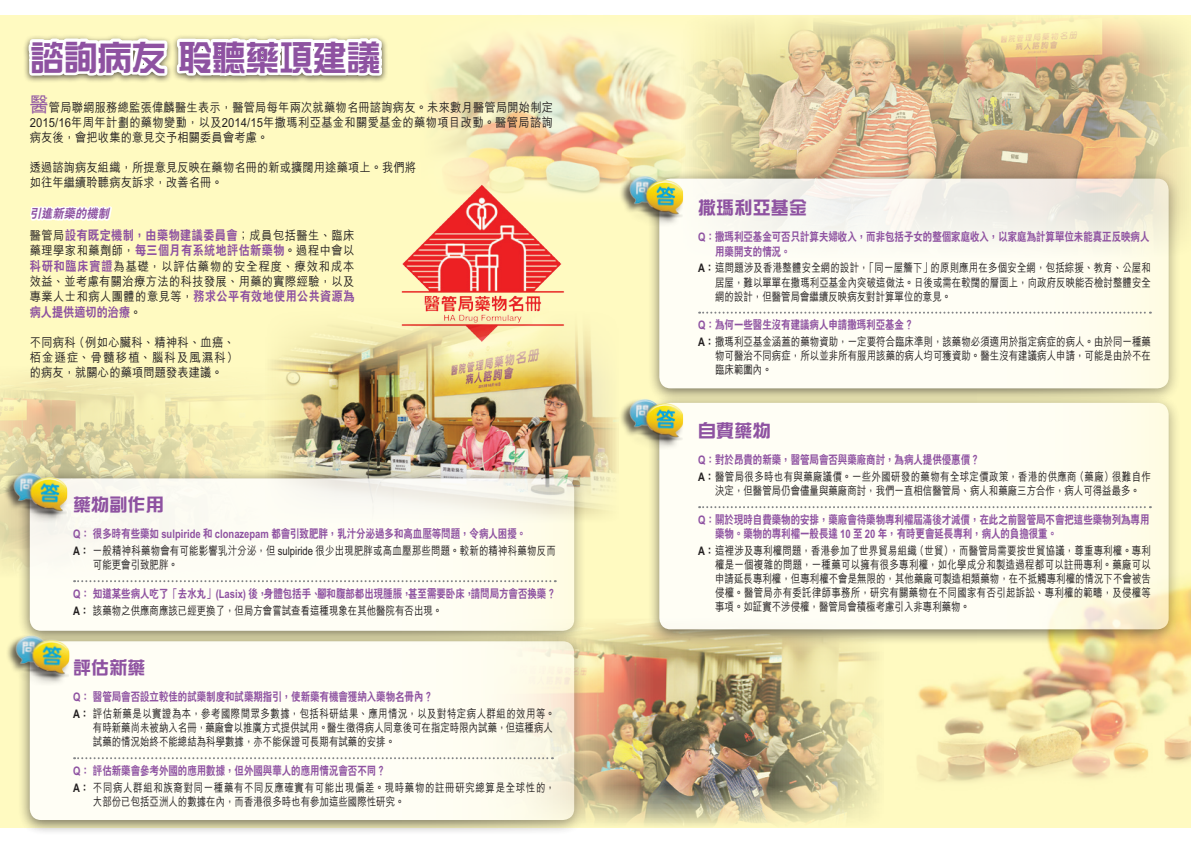
<style>
.page{position:relative;width:1191px;height:842px;background:#fff}
.page>*{position:absolute;margin:0;border:0;box-sizing:border-box;transform-origin:0 0}
.t1{font:34.8px "DF Zong Yi HK W7";letter-spacing:-.03em;color:#8e52a1}
.t2{font:18px "DF Zong Yi HK W7";letter-spacing:.01em;color:#8e52a1}
.t3{font:800 13px "C Hei 2 HK";letter-spacing:.045em;color:#8e52a1;scale:.85 1}
.t4{font:800 13px "C Hei 2 HK";letter-spacing:.01em;color:#8e52a1;scale:.85 1}
.t5{font:500 12.5px/15px "M Hei HK";letter-spacing:.03em;color:#231f20;text-align:justify;scale:.9 1}
.t6{font:500 12.5px/15px "M Hei HK";letter-spacing:.01em;color:#231f20;scale:.9 1}
.t7{font:italic 800 12.5px "C Hei 2 HK";color:#8e52a1;scale:.9 1}
.t8{font:500 11.8px/14.2px "M Hei HK";color:#231f20;text-align:justify;scale:.8 1}
.t9{font:800 11.8px/14.2px "C Hei 2 HK";color:#8e52a1;scale:.8 1}
.t10{font:500 11.8px/14.2px "M Hei HK";letter-spacing:.04em;color:#231f20;text-align:center;scale:.8 1}
.t11{font:500 11.8px/14.2px "M Hei HK";letter-spacing:.07em;color:#231f20;scale:.8 1}
.t12{font:500 11.8px/14.2px "M Hei HK";letter-spacing:.02em;color:#231f20;scale:.8 1}
.s1{font-size:21px;color:#8e52a1}
.s2{font-family:"M Hei HK";font-weight:500;font-size:12.5px;color:#231f20}
.s3{font-family:"C Hei 2 HK";font-weight:800;font-size:13px;color:#8e52a1}
.s4{font-family:"C Hei 2 HK";font-weight:800}
</style>
<div class="page">
<div style="left:0;top:15px;width:1191px;height:813px;background:#fffac1"></div>
<img style="left:432px;top:31px;width:247px;height:162px">
<img style="left:401px;top:181px;width:165px;height:125px">
<img style="left:271px;top:306px;width:346px;height:211px">
<img style="left:0;top:366px;width:401px;height:200px">
<svg style="left:30px;top:206px;width:82px;height:15px"></svg>
<img style="left:587px;top:623px;width:289px;height:203px">
<img style="left:679px;top:18px;width:510px;height:209px">
<div style="left:17px;top:469px;width:570px;height:177px;background:#231f20;opacity:.75"></div>
<div style="left:30px;top:478px;width:544px;height:153px;background:linear-gradient(to right,#fdfcf7,#fcfaec);border-radius:11px"></div>
<div style="left:647px;top:169px;width:534px;height:235px;background:#231f20;opacity:.75"></div>
<svg style="left:659px;top:179px;width:509px;height:209px;background:#fbf9ef"></svg>
<svg style="left:74px;top:580px;width:482px;height:2px"></svg>
<div style="left:3px;top:472px;width:65px;height:52px;background:#231f20;opacity:.7"></div>
<img style="left:13px;top:471px;width:54px;height:46px">
<svg style="left:699px;top:312px;width:451px;height:2px"></svg>
<div style="left:619px;top:175px;width:64px;height:53px;background:#231f20;opacity:.7"></div>
<img style="left:628px;top:174px;width:55px;height:46px">
<svg style="left:26px;top:36px;width:359px;height:46px;background:#f3f2e6"></svg>
<img style="left:876px;top:579px;width:315px;height:205px">
<div style="left:647px;top:393px;width:534px;height:252px;background:#231f20;opacity:.75"></div>
<div style="left:659px;top:403px;width:509px;height:226px;background:linear-gradient(to right,#fffff9,#fefceb);border-radius:11px"></div>
<svg style="left:699px;top:506px;width:451px;height:2px"></svg>
<div style="left:619px;top:398px;width:64px;height:53px;background:#231f20;opacity:.7"></div>
<img style="left:628px;top:397px;width:55px;height:46px">
<div style="left:17px;top:632px;width:570px;height:203px;background:#231f20;opacity:.75"></div>
<svg style="left:30px;top:641px;width:544px;height:179px;background:#fefcf1"></svg>
<svg style="left:74px;top:757px;width:479px;height:2px"></svg>
<div style="left:5px;top:635px;width:65px;height:52px;background:#231f20;opacity:.7"></div>
<img style="left:15px;top:634px;width:55px;height:46px">
<h1 class="t1" style="left:30px;top:38px;width:353px">諮詢病友 聆聽藥項建議</h1>
<p class="t5" style="left:30px;top:99px;width:583px"><span class="s1">醫</span>管局聯網服務總監張偉麟醫生表示，醫管局每年兩次就藥物名冊諮詢病友。未來數月醫管局開始制定2015/16年周年計劃的藥物變動，以及2014/15年撒瑪利亞基金和關愛基金的藥物項目改動。醫管局諮詢病友後，會把收集的意見交予相關委員會考慮。</p>
<p class="t6" style="left:30px;top:159px;width:431px">透過諮詢病友組織，所提意見反映在藥物名冊的新或擴闊用途藥項上。我們將如往年繼續聆聽病友訴求，改善名冊。</p>
<p class="t7" style="left:30px;top:205px;width:93px">引進新藥的機制</p>
<p class="t3" style="left:30px;top:226px;width:383px"><span class="s2">醫管局</span>設有既定機制，由藥物建議委員會<span class="s2">；成員包括醫生、臨床</span></p>
<p class="t5" style="left:30px;top:242px;width:362px;line-height:15.4px">藥理學家和藥劑師，<span class="s3">每三個月有系統地評估新藥物</span>。過程中會以<span class="s3">科研和臨床實證</span>為基礎，以評估藥物的安全程度、療效和成本效益、並考慮有關治療方法的科技發展、用藥的實際經驗，以及專業人士和病人團體的意見等，<span class="s3">務求公平有效地使用公共資源為</span></p>
<p class="t4" style="left:30px;top:303px;width:133px">病人提供適切的治療<span class="s2">。</span></p>
<p class="t5" style="left:30px;top:334px;width:233px;text-align:left">不同病科（例如心臟科、精神科、血癌、栢金遜症、骨髓移植、腦科及風濕科）的病友，就關心的藥項問題發表建議。</p>
<h2 class="t2" style="left:73px;top:495px;width:92px">藥物副作用</h2>
<p class="t9" style="left:73px;top:527px;width:568px">Q：很多時有些藥如 sulpiride 和 clonazepam 都會引致肥胖，乳汁分泌過多和高血壓等問題，令病人困擾。</p>
<p class="t12" style="left:93px;top:543px;width:580px;text-indent:-20px"><span class="s4">A：</span>一般精神科藥物會有可能影響乳汁分泌，但 sulpiride 很少出現肥胖或高血壓那些問題。較新的精神科藥物反而可能更會引致肥胖。</p>
<p class="t9" style="left:73px;top:586px;width:605px">Q：知道某些病人吃了「去水丸」(Lasix) 後，身體包括手、腳和腹部都出現腫脹，甚至需要卧床，請問局方會否換藥？</p>
<p class="t8" style="left:73px;top:602px;width:463px"><span class="s4">A：</span>該藥物之供應商應該已經更換了，但局方會嘗試查看這種現象在其他醫院有否出現。</p>
<h2 class="t2" style="left:73px;top:658px;width:74px">評估新藥</h2>
<p class="t9" style="left:73px;top:690px;width:451px">Q：醫管局會否設立較佳的試藥制度和試藥期指引，使新藥有機會獲納入藥物名冊內？</p>
<p class="t8" style="left:93px;top:706px;width:579px;text-align:left;text-indent:-20px"><span class="s4">A：</span>評估新藥是以實證為本，參考國際間眾多數據，包括科研結果、應用情況，以及對特定病人群組的效用等。有時新藥尚未被納入名冊，藥廠會以推廣方式提供試用。醫生徵得病人同意後可在指定時限內試藥，但這種病人試藥的情況始終不能總結為科學數據，亦不能保證可長期有試藥的安排。</p>
<p class="t9" style="left:73px;top:763px;width:392px">Q：評估新藥會參考外國的應用數據，但外國與華人的應用情況會否不同？</p>
<p class="t11" style="left:93px;top:779px;width:579px;text-indent:-20px"><span class="s4">A：</span>不同病人群組和族裔對同一種藥有不同反應確實有可能出現偏差。現時藥物的註冊研究總算是全球性的，大部份已包括亞洲人的數據在內，而香港很多時也有參加這些國際性研究。</p>
<h2 class="t2" style="left:698px;top:198px;width:110px">撒瑪利亞基金</h2>
<p class="t9" style="left:715px;top:230px;width:544px;text-indent:-17px">Q：撒瑪利亞基金可否只計算夫婦收入，而非包括子女的整個家庭收入，以家庭為計算單位未能真正反映病人用藥開支的情況。</p>
<p class="t8" style="left:715px;top:260px;width:546px;text-indent:-17px"><span class="s4">A：</span>這問題涉及香港整體安全網的設計，「同一屋簷下」的原則應用在多個安全網，包括綜援、教育、公屋和居屋，難以單單在撒瑪利亞基金內突破這做法。日後或需在較闊的層面上，向政府反映能否檢討整體安全網的設計，但醫管局會繼續反映病友對計算單位的意見。</p>
<p class="t9" style="left:698px;top:318px;width:271px">Q：為何一些醫生沒有建議病人申請撒瑪利亞基金？</p>
<p class="t8" style="left:715px;top:334px;width:546px;text-indent:-17px"><span class="s4">A：</span>撒瑪利亞基金涵蓋的藥物資助，一定要符合臨床準則，該藥物必須適用於指定病症的病人。由於同一種藥物可醫治不同病症，所以並非所有服用該藥的病人均可獲資助。醫生沒有建議病人申請，可能是由於不在臨床範圍內。</p>
<h2 class="t2" style="left:698px;top:421px;width:74px">自費藥物</h2>
<p class="t9" style="left:698px;top:453px;width:353px">Q：對於昂貴的新藥，醫管局會否與藥廠商討，為病人提供優惠價？</p>
<p class="t10" style="left:698px;top:469px;width:567px"><span class="s4">A：</span>醫管局很多時也有與藥廠議價。一些外國研發的藥物有全球定價政策，香港的供應商（藥廠）很難自作決定，但醫管局仍會儘量與藥廠商討，我們一直相信醫管局、病人和藥廠三方合作，病人可得益最多。</p>
<p class="t9" style="left:715px;top:512px;width:544px;text-indent:-17px">Q：關於現時自費藥物的安排，藥廠會待藥物專利權屆滿後才減價，在此之前醫管局不會把這些藥物列為專用藥物。藥物的專利權一般長達 10 至 20 年，有時更會延長專利，病人的負擔很重。</p>
<p class="t8" style="left:715px;top:542px;width:546px;text-indent:-17px"><span class="s4">A：</span>這裡涉及專利權問題，香港參加了世界貿易組織（世貿），而醫管局需要按世貿協議，尊重專利權。專利權是一個複雜的問題，一種藥可以擁有很多專利權，如化學成分和製造過程都可以註冊專利。藥廠可以申請延長專利權，但專利權不會是無限的，其他藥廠可製造相類藥物，在不抵觸專利權的情況下不會被告侵權。醫管局亦有委託律師事務所，研究有關藥物在不同國家有否引起訴訟、專利權的範疇，及侵權等事項。如証實不涉侵權，醫管局會積極考慮引入非專利藥物。</p>
</div>
